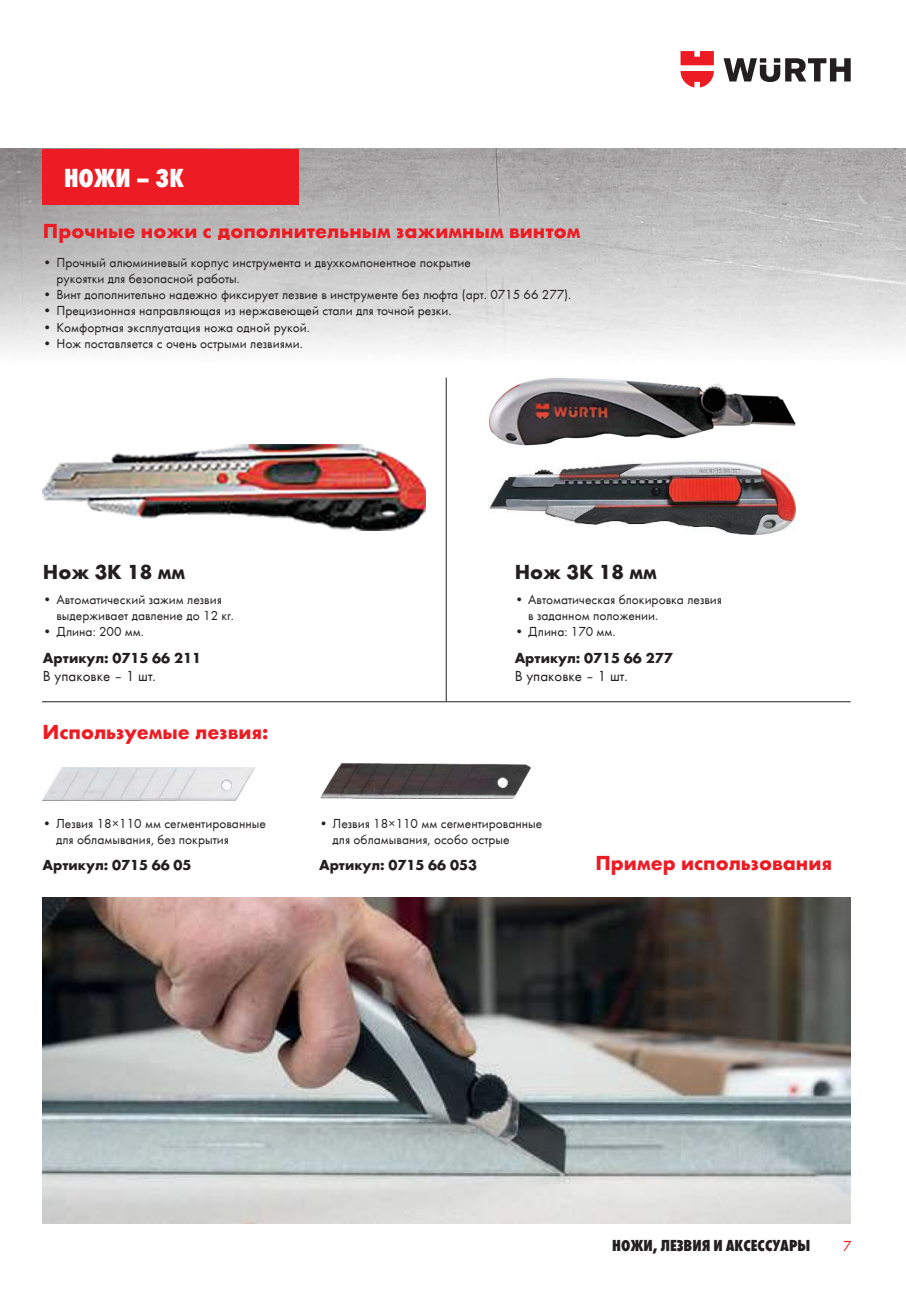
<style>
.page{position:relative;width:906px;height:1289px;background:#fff}
.page>*{position:absolute;margin:0;border:0;box-sizing:border-box;transform-origin:0 0}
.t1{font:27px "Wuerth Extra Bold Cond Caps";color:#fff}
.t2{font:700 21px "Wuerth";color:#ed1c24}
.t3{font:700 21px "Wuerth";color:#231f20}
.t4{font:16.5px "Wuerth Extra Bold Cond Caps";color:#231f20}
.t5{font:700 15px "Wuerth";color:#231f20}
.t6{font:15px "Wuerth";color:#231f20}
.t7{font:15px "Wuerth";color:#ed1c24}
.t8{font:13.5px/16.2px "Wuerth";color:#231f20}
</style>
<div class="page">
<img style="left:1px;top:149px;width:905px;height:204px">
<div style="left:43px;top:149px;width:256px;height:55px;background:#ed1c24"></div>
<img style="left:43px;top:444px;width:382px;height:86px">
<img style="left:489px;top:461px;width:306px;height:73px">
<img style="left:320px;top:763px;width:211px;height:35px">
<img style="left:43px;top:767px;width:212px;height:33px">
<img style="left:489px;top:377px;width:306px;height:68px">
<img style="left:43px;top:897px;width:807px;height:326px">
<svg style="left:723px;top:58px;width:127px;height:24px"></svg>
<svg style="left:680px;top:51px;width:34px;height:36px"></svg>
<hr style="left:446px;top:377px;width:1px;height:324px;background:#231f20">
<hr style="left:42px;top:701px;width:808px;height:1px;background:#231f20">
<h1 class="t1" style="left:64px;top:159px;width:122px">Ножи – 3К</h1>
<h2 class="t2" style="left:43px;top:215px;width:539px">Прочные ножи с дополнительным зажимным винтом</h2>
<p class="t8" style="left:56px;top:253px;width:416px;text-indent:-13px">• Прочный алюминиевый корпус инструмента и двухкомпонентное покрытие рукоятки для безопасной работы.</p>
<p class="t8" style="left:43px;top:286px;width:530px">• Винт дополнительно надежно фиксирует лезвие в инструменте без люфта (арт. 0715 66 277).</p>
<p class="t8" style="left:43px;top:302px;width:410px">• Прецизионная направляющая из нержавеющей стали для точной резки.</p>
<p class="t8" style="left:43px;top:318px;width:268px">• Комфортная эксплуатация ножа одной рукой.</p>
<p class="t8" style="left:43px;top:334px;width:261px">• Нож поставляется с очень острыми лезвиями.</p>
<h2 class="t3" style="left:43px;top:556px;width:144px">Нож 3К 18 мм</h2>
<p class="t8" style="left:56px;top:590px;width:179px;text-indent:-13px">• Автоматический зажим лезвия выдерживает давление до 12 кг.</p>
<p class="t8" style="left:43px;top:623px;width:102px">• Длина: 200 мм.</p>
<p class="t5" style="left:43px;top:646px;width:159px">Артикул: 0715 66 211</p>
<p class="t6" style="left:43px;top:665px;width:115px">В упаковке – 1 шт.</p>
<h2 class="t2" style="left:43px;top:717px;width:227px">Используемые лезвия:</h2>
<h2 class="t3" style="left:514px;top:556px;width:144px">Нож 3К 18 мм</h2>
<p class="t8" style="left:528px;top:590px;width:195px;text-indent:-14px">• Автоматическая блокировка лезвия в заданном положении.</p>
<p class="t8" style="left:514px;top:623px;width:102px">• Длина: 170 мм.</p>
<p class="t5" style="left:514px;top:646px;width:159px">Артикул: 0715 66 277</p>
<p class="t6" style="left:514px;top:665px;width:115px">В упаковке – 1 шт.</p>
<p class="t8" style="left:56px;top:814px;width:211px;text-indent:-14px">• Лезвия 18×110 мм сегментированные для обламывания, без покрытия</p>
<p class="t5" style="left:43px;top:854px;width:150px">Артикул: 0715 66 05</p>
<h2 class="t2" style="left:595px;top:847px;width:238px">Пример использования</h2>
<p class="t8" style="left:332px;top:814px;width:211px;text-indent:-14px">• Лезвия 18×110 мм сегментированные для обламывания, особо острые</p>
<p class="t5" style="left:319px;top:854px;width:159px">Артикул: 0715 66 053</p>
<p class="t4" style="left:612px;top:1233px;width:200px">Ножи, лезвия и аксессуары</p>
<p class="t7" style="left:843px;top:1236px;width:10px">7</p>
</div>
